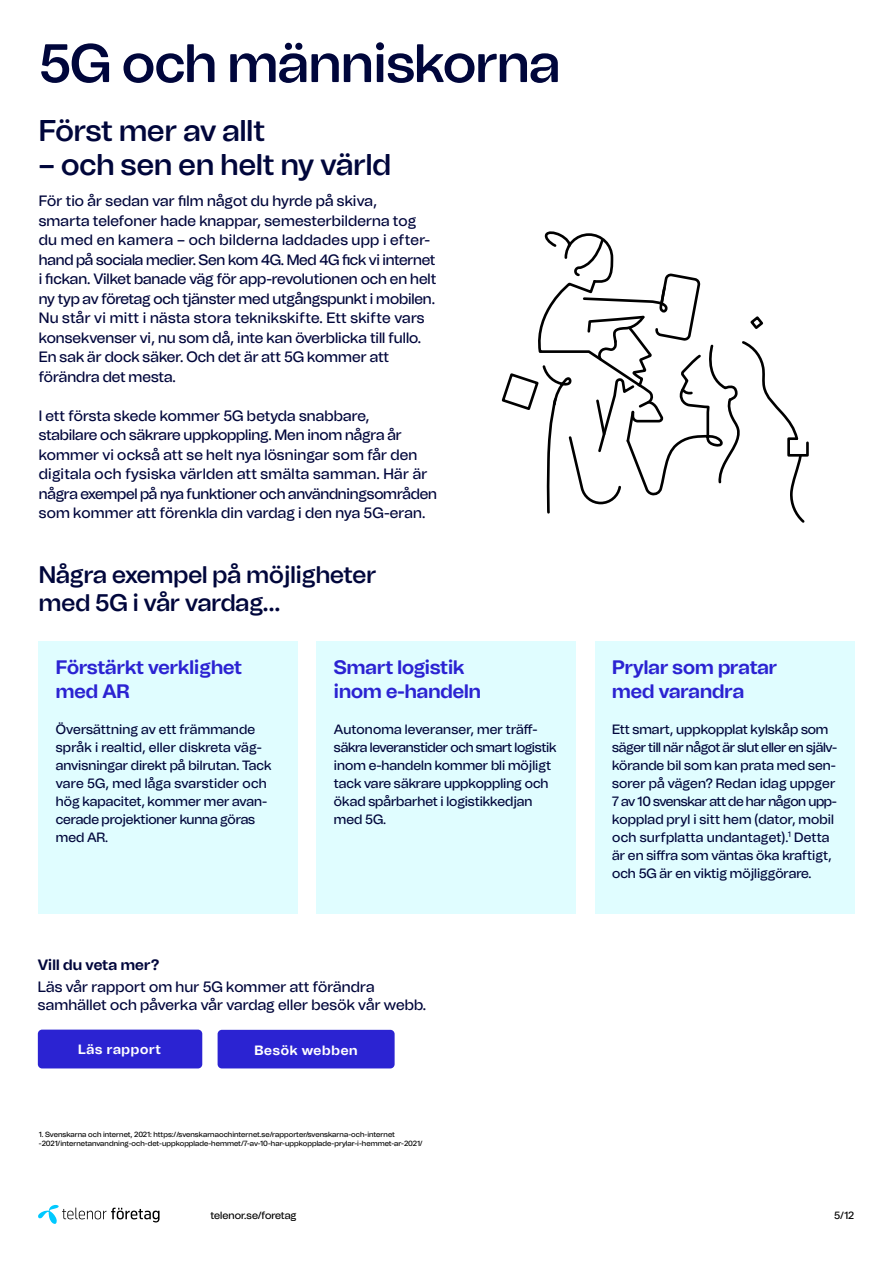
<style>
.page{position:relative;width:893px;height:1263px;background:#fff}
.page>*{position:absolute;margin:0;border:0;box-sizing:border-box;transform-origin:0 0}
.t1{font:500 54px "Telenor Evolution";letter-spacing:-.01em;color:#00063b}
.t2{font:500 30px "Telenor Evolution";color:#00063b}
.t3{font:500 24px/28.5px "Telenor Evolution";color:#00063b}
.t4{font:700 19.5px/24px "Telenor Evolution";color:#2b23d2}
.t5{font:15px/19.5px "Telenor Evolution";color:#00063b}
.t6{font:700 15px "Telenor Evolution";letter-spacing:.01em;color:#00063b}
.t7{font:13.5px/18px "Telenor Evolution";color:#00063b}
.t8{font:700 13.5px "Telenor Evolution";letter-spacing:.05em;color:#fff}
.t9{font:10.5px "Telenor Evolution";color:#000}
.t10{font:7.5px/9px "Telenor Evolution";letter-spacing:.005em;color:#000}
</style>
<div class="page">
<div style="left:38px;top:1029px;width:164px;height:39px;background:#2b23d2;border-radius:4px"></div>
<div style="left:218px;top:1030px;width:177px;height:38px;background:#2b23d2;border-radius:4px"></div>
<div style="left:317px;top:641px;width:259px;height:272px;background:#e0fdff"></div>
<div style="left:595px;top:641px;width:259px;height:272px;background:#e0fdff"></div>
<div style="left:39px;top:641px;width:259px;height:272px;background:#e0fdff"></div>
<svg style="left:501px;top:231px;width:308px;height:292px"></svg>
<svg style="left:38px;top:1205px;width:122px;height:19px"></svg>
<h1 class="t1" style="left:39px;top:30px;width:523px">5G och människorna</h1>
<h2 class="t2" style="left:39px;top:112px;width:228px">Först mer av allt</h2>
<h2 class="t2" style="left:39px;top:146px;width:354px">– och sen en helt ny värld</h2>
<p class="t5" style="left:39px;top:192px;width:399px">För tio år sedan var film något du hyrde på skiva,<br>smarta telefoner hade knappar, semesterbilderna tog du med en kamera – och bilderna laddades upp i efter&shy;hand på sociala medier. Sen kom 4G. Med 4G fick vi internet i fickan. Vilket banade väg för app-revolutionen och en helt ny typ av företag och tjänster med utgångspunkt i mobilen.<br>Nu står vi mitt i nästa stora teknikskifte. Ett skifte vars konsekvenser vi, nu som då, inte kan överblicka till fullo.<br>En sak är dock säker. Och det är att 5G kommer att förändra det mesta.</p>
<p class="t5" style="left:39px;top:406px;width:400px">I ett första skede kommer 5G betyda snabbare,<br>stabilare och säkrare uppkoppling. Men inom några år kommer vi också att se helt nya lösningar som får den digitala och fysiska världen att smälta samman. Här är några exempel på nya funktioner och användningsområden som kommer att förenkla din vardag i den nya 5G-eran.</p>
<h3 class="t3" style="left:39px;top:561px;width:339px">Några exempel på möjligheter med 5G i vår vardag…</h3>
<h3 class="t4" style="left:56px;top:655px;width:188px">Förstärkt verklighet med AR</h3>
<p class="t7" style="left:56px;top:720px;width:217px">Översättning av ett främmande språk i realtid, eller diskreta väg&shy;anvisningar direkt på bilrutan. Tack vare 5G, med låga svarstider och hög kapacitet, kommer mer avan&shy;cerade projektioner kunna göras med AR.</p>
<h3 class="t4" style="left:334px;top:655px;width:149px">Smart logistik inom e-handeln</h3>
<p class="t7" style="left:334px;top:720px;width:224px">Autonoma leveranser, mer träff&shy;säkra leveranstider och smart logistik inom e-handeln kommer bli möjligt tack vare säkrare uppkoppling och ökad spårbarhet i logistikkedjan med 5G.</p>
<p class="t6" style="left:38px;top:955px;width:123px">Vill du veta mer?</p>
<p class="t5" style="left:38px;top:978px;width:390px;line-height:18px">Läs vår rapport om hur 5G kommer att förändra samhället och påverka vår vardag eller besök vår webb.</p>
<p class="t8" style="left:78px;top:1041px;width:84px">Läs rapport</p>
<p class="t8" style="left:255px;top:1042px;width:105px">Besök webben</p>
<p class="t10" style="left:39px;top:1130px;width:385px">1. Svenskarna och internet, 2021: https://svenskarnaochinternet.se/rapporter/svenskarna-och-internet -2021/internetanvandning-och-det-uppkopplade-hemmet/7-av-10-har-uppkopplade-prylar-i-hemmet-ar-2021/</p>
<h3 class="t4" style="left:612px;top:655px;width:167px">Prylar som pratar med varandra</h3>
<p class="t7" style="left:612px;top:720px;width:226px">Ett smart, uppkopplat kylskåp som säger till när något är slut eller en själv&shy;körande bil som kan prata med sen&shy;sorer på vägen? Redan idag uppger 7 av 10 svenskar att de har någon upp&shy;kopplad pryl i sitt hem (dator, mobil och surfplatta undantaget).<sup>1</sup> Detta är en siffra som väntas öka kraftigt, och 5G är en viktig möjliggörare.</p>
<p class="t9" style="left:210px;top:1208px;width:88px">telenor.se/foretag</p>
<p class="t9" style="left:834px;top:1208px;width:22px">5/12</p>
</div>
